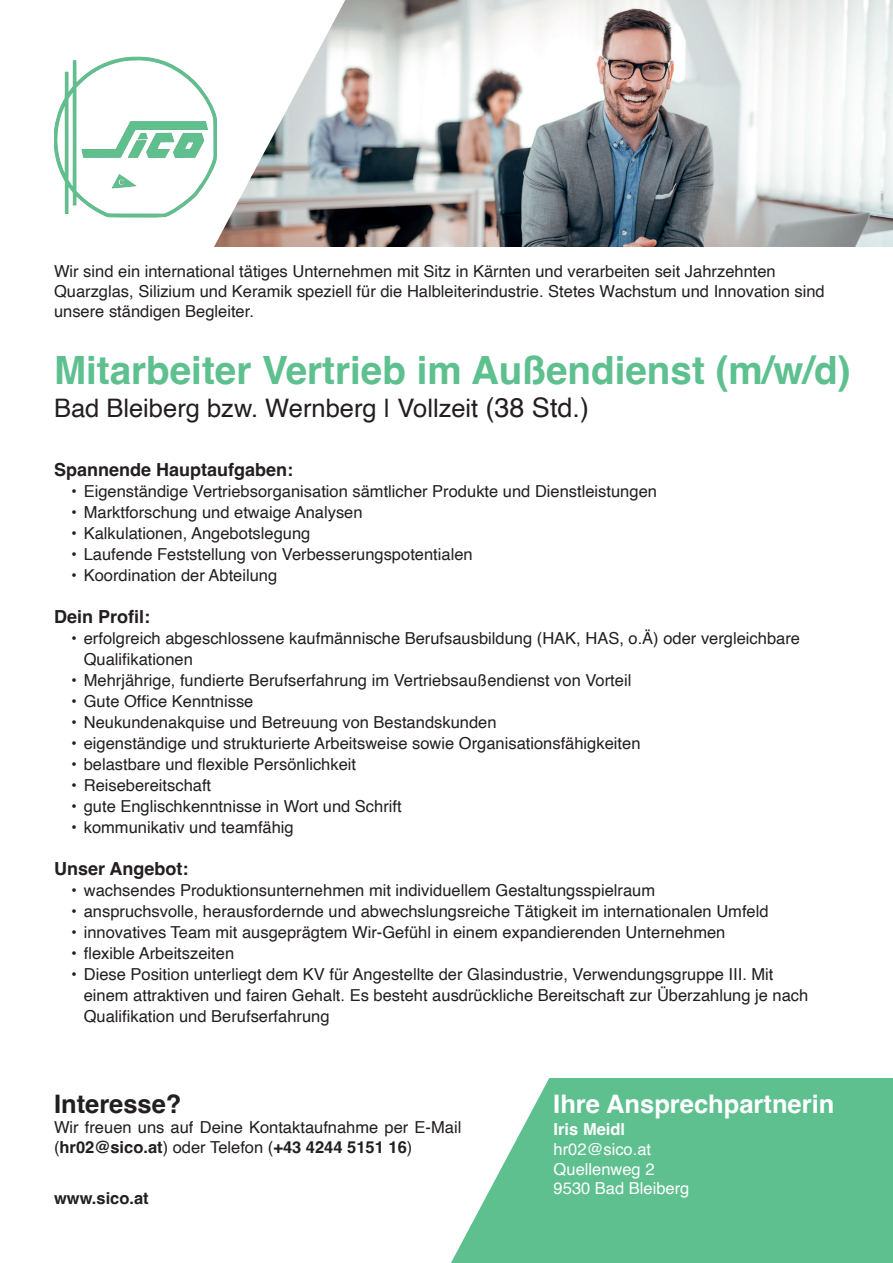
<style>
.page{position:relative;width:893px;height:1263px;background:#fff}
.page>*{position:absolute;margin:0;border:0;box-sizing:border-box;transform-origin:0 0}
.t1{font:700 39px "Helvetica";color:#5ec08f}
.t2{font:25.5px "Helvetica";color:#231f20}
.t3{font:700 25.5px "Helvetica";color:#fff}
.t4{font:700 25.5px "Helvetica";color:#231f20}
.t5{font:700 18px "Helvetica";color:#231f20}
.t6{font:16.5px/19.8px "Helvetica";color:#231f20}
.t7{font:16.5px/19.8px "Helvetica";color:#fff}
.t8{font:700 16.5px "Helvetica";color:#231f20}
.t9{font:700 16.5px "Helvetica";color:#fff}
.s1{font-size:27px}
.s2{font-weight:700}
</style>
<div class="page">
<svg style="left:451px;top:1078px;width:442px;height:185px;background:#70c79b"></svg>
<img style="left:345px;top:0;width:548px;height:247px">
<svg style="left:129px;top:1px;width:216px;height:246px"></svg>
<svg style="left:54px;top:57px;width:163px;height:161px"></svg>
<p class="t6" style="left:54px;top:262px;width:772px">Wir sind ein international tätiges Unternehmen mit Sitz in Kärnten und verarbeiten seit Jahrzehnten<br>Quarzglas, Silizium und Keramik speziell für die Halbleiterindustrie. Stetes Wachstum und Innovation sind unsere ständigen Begleiter.</p>
<h1 class="t1" style="left:54px;top:347px;width:798px">Mitarbeiter Vertrieb im Außendienst (m/w/d)</h1>
<h2 class="t2" style="left:54px;top:388px;width:536px">Bad Bleiberg bzw. Wernberg | Vollzeit <span class="s1">(38 Std.)</span></h2>
<p class="t5" style="left:54px;top:459px;width:241px">Spannende Hauptaufgaben:</p>
<p class="t6" style="left:71px;top:482px;width:587px">• Eigenständige Vertriebsorganisation sämtlicher Produkte und Dienstleistungen</p>
<p class="t6" style="left:71px;top:503px;width:293px">• Marktforschung und etwaige Analysen</p>
<p class="t6" style="left:71px;top:524px;width:241px">• Kalkulationen, Angebotslegung</p>
<p class="t6" style="left:71px;top:545px;width:403px">• Laufende Feststellung von Verbesserungspotentialen</p>
<p class="t6" style="left:71px;top:566px;width:208px">• Koordination der Abteilung</p>
<p class="t5" style="left:54px;top:606px;width:98px">Dein Profil:</p>
<p class="t6" style="left:84px;top:628px;width:718px;line-height:21px;text-indent:-13px">• erfolgreich abgeschlossene kaufmännische Berufsausbildung (HAK, HAS, o.Ä) oder vergleichbare<br>Qualifikationen</p>
<p class="t6" style="left:71px;top:671px;width:562px">• Mehrjährige, fundierte Berufserfahrung im Vertriebsaußendienst von Vorteil</p>
<p class="t6" style="left:71px;top:692px;width:184px">• Gute Office Kenntnisse</p>
<p class="t6" style="left:71px;top:713px;width:427px">• Neukundenakquise und Betreuung von Bestandskunden</p>
<p class="t6" style="left:71px;top:734px;width:571px">• eigenständige und strukturierte Arbeitsweise sowie Organisationsfähigkeiten</p>
<p class="t6" style="left:71px;top:755px;width:287px">• belastbare und flexible Persönlichkeit</p>
<p class="t6" style="left:71px;top:776px;width:142px">• Reisebereitschaft</p>
<p class="t6" style="left:71px;top:797px;width:332px">• gute Englischkenntnisse in Wort und Schrift</p>
<p class="t6" style="left:71px;top:818px;width:224px">• kommunikativ und teamfähig</p>
<p class="t5" style="left:54px;top:858px;width:136px">Unser Angebot:</p>
<p class="t6" style="left:71px;top:881px;width:586px">• wachsendes Produktionsunternehmen mit individuellem Gestaltungsspielraum</p>
<p class="t6" style="left:71px;top:902px;width:699px">• anspruchsvolle, herausfordernde und abwechslungsreiche Tätigkeit im internationalen Umfeld</p>
<p class="t6" style="left:71px;top:923px;width:656px">• innovatives Team mit ausgeprägtem Wir-Gefühl in einem expandierenden Unternehmen</p>
<p class="t6" style="left:71px;top:944px;width:165px">• flexible Arbeitszeiten</p>
<p class="t6" style="left:84px;top:964px;width:726px;line-height:21px;text-indent:-13px">• Diese Position unterliegt dem KV für Angestellte der Glasindustrie, Verwendungsgruppe III. Mit einem attraktiven und fairen Gehalt. Es besteht ausdrückliche Bereitschaft zur Überzahlung je nach<br>Qualifikation und Berufserfahrung</p>
<h2 class="t4" style="left:54px;top:1088px;width:129px">Interesse?</h2>
<p class="t6" style="left:54px;top:1118px;width:409px">Wir freuen uns auf Deine Kontaktaufnahme per E-Mail (<span class="s2">hr02@sico.at</span>) oder Telefon (<span class="s2">+43 4244 5151 16</span>)</p>
<p class="t8" style="left:54px;top:1188px;width:96px">www.sico.at</p>
<h2 class="t3" style="left:553px;top:1088px;width:283px">Ihre Ansprechpartnerin</h2>
<p class="t9" style="left:554px;top:1119px;width:73px">Iris Meidl</p>
<p class="t7" style="left:554px;top:1139px;width:137px">hr02@sico.at<br>Quellenweg 2<br>9530 Bad Bleiberg</p>
</div>
